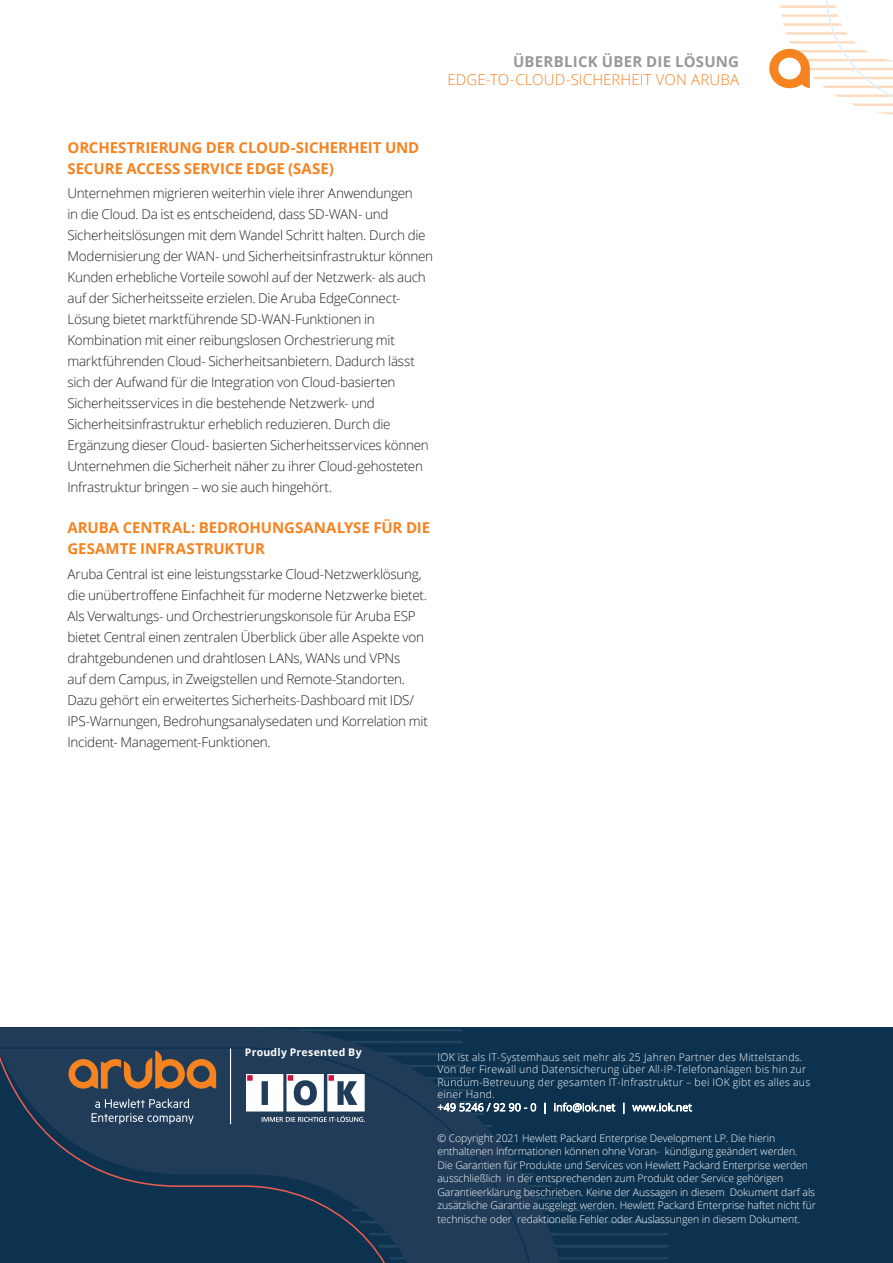
<style>
.page{position:relative;width:893px;height:1263px;background:#fff}
.page>*{position:absolute;margin:0;border:0;box-sizing:border-box;transform-origin:0 0}
.Body__Head_10_14_Bol{font:700 15px/21px "Open Sans";letter-spacing:-.005em;color:#f58320}
.t1{font:300 15px "Open Sans";letter-spacing:.01em;color:#f58320}
.t2{font:700 15px "Open Sans";letter-spacing:.015em;color:#999899}
.Body__Text_9_14_Ligh{font:300 13.5px/21px "Open Sans";letter-spacing:-.02em;color:#231f20}
.t3{font:300 10.5px/13.5px "Open Sans";letter-spacing:-.01em;color:#fff}
.t4{font:300 10.5px/12.6px "Open Sans";letter-spacing:.025em;color:#fff}
.t5{font:700 10.5px "Open Sans";letter-spacing:.025em;color:#fff}
</style>
<div class="page">
<svg style="left:769px;top:0;width:124px;height:115px"></svg>
<div style="left:0;top:1027px;width:893px;height:236px;background:#0c3250"></div>
<hr style="left:304px;top:1026px;width:91px;height:1px;background:#49677c">
<hr style="left:395px;top:1026px;width:69px;height:1px;background:#49677c">
<hr style="left:487px;top:1257px;width:91px;height:2px;background:#49677c">
<hr style="left:487px;top:1221px;width:91px;height:2px;background:#49677c">
<hr style="left:487px;top:1209px;width:91px;height:2px;background:#49677c">
<hr style="left:487px;top:1233px;width:91px;height:2px;background:#49677c">
<hr style="left:487px;top:1245px;width:91px;height:2px;background:#49677c">
<hr style="left:487px;top:1198px;width:91px;height:1px;background:#49677c">
<hr style="left:487px;top:1173px;width:85px;height:2px;background:#49677c">
<hr style="left:487px;top:1161px;width:85px;height:2px;background:#49677c">
<hr style="left:487px;top:1185px;width:85px;height:2px;background:#49677c">
<hr style="left:487px;top:1197px;width:85px;height:1px;background:#49677c">
<hr style="left:487px;top:1125px;width:85px;height:2px;background:#49677c">
<hr style="left:487px;top:1118px;width:85px;height:1px;background:#49677c">
<hr style="left:487px;top:1137px;width:85px;height:2px;background:#49677c">
<hr style="left:487px;top:1149px;width:85px;height:2px;background:#49677c">
<hr style="left:578px;top:1257px;width:90px;height:2px;background:#49677c">
<hr style="left:578px;top:1221px;width:90px;height:2px;background:#49677c">
<hr style="left:578px;top:1209px;width:90px;height:2px;background:#49677c">
<hr style="left:578px;top:1233px;width:90px;height:2px;background:#49677c">
<hr style="left:578px;top:1245px;width:90px;height:2px;background:#49677c">
<hr style="left:578px;top:1201px;width:90px;height:1px;background:#49677c">
<svg style="left:0;top:1027px;width:568px;height:236px"></svg>
<svg style="left:0;top:1046px;width:540px;height:217px"></svg>
<svg style="left:92px;top:1099px;width:102px;height:25px;background:#4a6078"></svg>
<svg style="left:68px;top:1050px;width:148px;height:39px;background:#745842"></svg>
<hr style="left:230px;top:1048px;width:1px;height:76px;background:#fff">
<img style="left:246px;top:1074px;width:118px;height:47px">
<p class="t2" style="left:513px;top:51px;width:227px">ÜBERBLICK ÜBER DIE LÖSUNG</p>
<p class="t1" style="left:447px;top:69px;width:293px">EDGE-TO-CLOUD-SICHERHEIT VON ARUBA</p>
<p class="Body__Head_10_14_Bol" style="left:68px;top:137px;width:353px">ORCHESTRIERUNG DER CLOUD-SICHERHEIT UND<br>SECURE ACCESS SERVICE EDGE (SASE)</p>
<p class="Body__Text_9_14_Ligh" style="left:68px;top:182px;width:367px">Unternehmen migrieren weiterhin viele ihrer Anwendungen<br>in die Cloud. Da ist es entscheidend, dass SD-WAN- und Sicherheitslösungen mit dem Wandel Schritt halten. Durch die Modernisierung der WAN- und Sicherheitsinfrastruktur können Kunden erhebliche Vorteile sowohl auf der Netzwerk- als auch auf der Sicherheitsseite erzielen. Die Aruba EdgeConnect-Lösung bietet marktführende SD-WAN-Funktionen in Kombination mit einer reibungslosen Orchestrierung mit marktführenden Cloud- Sicherheitsanbietern. Dadurch lässt sich der Aufwand für die Integration von Cloud-basierten Sicherheitsservices in die bestehende Netzwerk- und Sicherheitsinfrastruktur erheblich reduzieren. Durch die Ergänzung dieser Cloud- basierten Sicherheitsservices können Unternehmen die Sicherheit näher zu ihrer Cloud-gehosteten Infrastruktur bringen – wo sie auch hingehört.</p>
<p class="Body__Head_10_14_Bol" style="left:68px;top:517px;width:364px">ARUBA CENTRAL: BEDROHUNGSANALYSE FÜR DIE<br>GESAMTE INFRASTRUKTUR</p>
<p class="Body__Text_9_14_Ligh" style="left:68px;top:563px;width:362px">Aruba Central ist eine leistungsstarke Cloud-Netzwerklösung, die unübertroffene Einfachheit für moderne Netzwerke bietet.<br>Als Verwaltungs- und Orchestrierungskonsole für Aruba ESP bietet Central einen zentralen Überblick über alle Aspekte von drahtgebundenen und drahtlosen LANs, WANs und VPNs<br>auf dem Campus, in Zweigstellen und Remote-Standorten.<br>Dazu gehört ein erweitertes Sicherheits-Dashboard mit IDS/ IPS-Warnungen, Bedrohungsanalysedaten und Korrelation mit Incident- Management-Funktionen.</p>
<p class="t5" style="left:245px;top:1045px;width:118px">Proudly Presented By</p>
<p class="t4" style="left:437px;top:1050px;width:374px">IOK ist als IT-Systemhaus seit mehr als 25 Jahren Partner des Mittelstands.<br>Von der Firewall und Datensicherung über All-IP-Telefonanlagen bis hin zur Rundum-Betreuung der gesamten IT-Infrastruktur – bei IOK gibt es alles aus einer Hand.<br>+49 5246 / 92 90 - 0 | info@iok.net | www.iok.net</p>
<p class="t3" style="left:437px;top:1131px;width:380px">© Copyright 2021 Hewlett Packard Enterprise Development LP. Die hierin enthaltenen Informationen können ohne Voran- kündigung geändert werden.<br>Die Garantien für Produkte und Services von Hewlett Packard Enterprise werden ausschließlich in der entsprechenden zum Produkt oder Service gehörigen Garantieerklärung beschrieben. Keine der Aussagen in diesem Dokument darf als zusätzliche Garantie ausgelegt werden. Hewlett Packard Enterprise haftet nicht für technische oder redaktionelle Fehler oder Auslassungen in diesem Dokument.</p>
</div>
